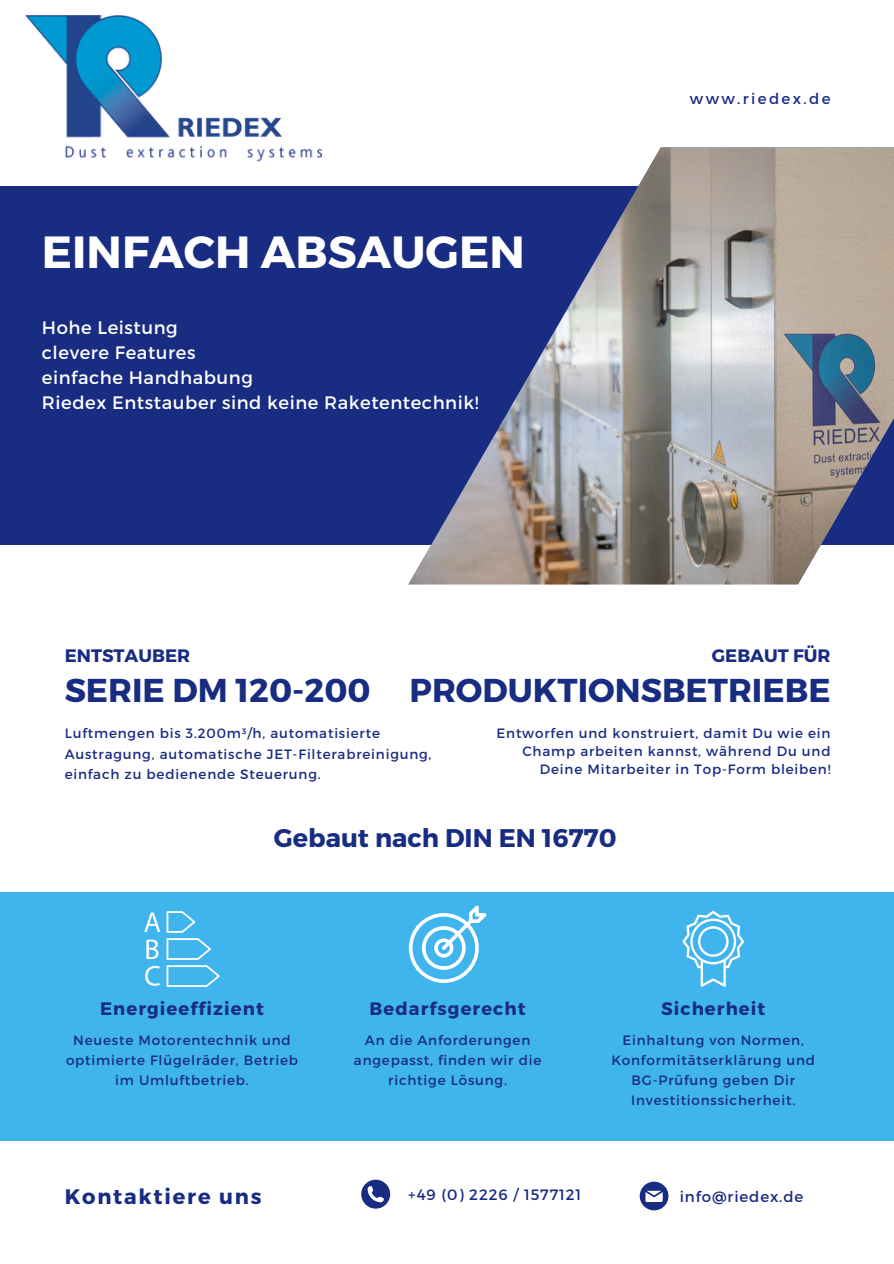
<style>
.page{position:relative;width:894px;height:1264px;background:#fff}
.page>*{position:absolute;margin:0;border:0;box-sizing:border-box;transform-origin:0 0}
.t1{font:700 45px "Montserrat";color:#fff}
.t2{font:700 33px "Montserrat";color:#182c82}
.t3{font:700 25.5px "Montserrat";color:#182c82}
.t4{font:700 21px "Montserrat";letter-spacing:.085em;color:#182c82}
.t5{font:18px "Montserrat";letter-spacing:.03em;color:#fff}
.t6{font:700 18px "Montserrat";letter-spacing:.06em;color:#182c82}
.t7{font:700 18px "Montserrat";color:#182c82}
.t8{font:15px "Montserrat";letter-spacing:.06em;color:#182c82}
.t9{font:15px "Montserrat";letter-spacing:.16em;color:#182c82}
.t10{font:13.5px/20.2px "Montserrat";letter-spacing:.06em;color:#182c82;text-align:center}
</style>
<div class="page">
<div style="left:0;top:892px;width:893px;height:249px;background:#3fb4ed"></div>
<div style="left:0;top:187px;width:893px;height:358px;background:#182c82"></div>
<img style="left:408px;top:147px;width:485px;height:437px">
<svg style="left:361px;top:1179px;width:29px;height:29px"></svg>
<svg style="left:639px;top:1181px;width:29px;height:29px"></svg>
<img style="left:25px;top:15px;width:297px;height:147px">
<svg style="left:409px;top:905px;width:77px;height:77px"></svg>
<svg style="left:682px;top:910px;width:62px;height:76px"></svg>
<svg style="left:166px;top:911px;width:29px;height:21px"></svg>
<svg style="left:166px;top:938px;width:45px;height:21px"></svg>
<svg style="left:166px;top:965px;width:53px;height:21px"></svg>
<svg style="left:144px;top:912px;width:16px;height:19px"></svg>
<svg style="left:146px;top:939px;width:12px;height:20px"></svg>
<svg style="left:145px;top:965px;width:15px;height:20px"></svg>
<h5 class="t1" style="left:42px;top:223px;width:484px">EINFACH ABSAUGEN</h5>
<h2 class="t5" style="left:42px;top:316px;width:137px">Hohe Leistung</h2>
<h5 class="t5" style="left:42px;top:341px;width:155px">clevere Features</h5>
<h2 class="t5" style="left:42px;top:366px;width:212px">einfache Handhabung</h2>
<p class="t5" style="left:42px;top:390px;width:438px">Riedex Entstauber sind keine Raketentechnik!</p>
<p class="t9" style="left:689px;top:88px;width:142px">www.riedex.de</p>
<p class="t7" style="left:711px;top:644px;width:120px">GEBAUT FÜR</p>
<p class="t2" style="left:409px;top:668px;width:422px">PRODUKTIONSBETRIEBE</p>
<h6 class="t10" style="left:496px;top:723px;width:335px;line-height:18px;text-align:right">Entworfen und konstruiert, damit Du wie ein<br>Champ arbeiten kannst, während Du und<br>Deine Mitarbeiter in Top-Form bleiben!</h6>
<p class="t7" style="left:65px;top:644px;width:127px">ENTSTAUBER</p>
<h6 class="t2" style="left:65px;top:668px;width:307px">SERIE DM 120-200</h6>
<h3 class="t10" style="left:65px;top:722px;width:368px;text-align:left">Luftmengen bis 3.200m³/h, automatisierte<br>Austragung, automatische JET-Filterabreinigung, einfach zu bedienende Steuerung.</h3>
<p class="t3" style="left:274px;top:821px;width:344px">Gebaut nach DIN EN 16770</p>
<h1 class="t6" style="left:100px;top:997px;width:165px">Energieeffizient</h1>
<p class="t6" style="left:369px;top:997px;width:157px">Bedarfsgerecht</p>
<p class="t6" style="left:661px;top:997px;width:106px">Sicherheit</p>
<p class="t10" style="left:66px;top:1029px;width:233px">Neueste Motorentechnik und optimierte Flügelräder, Betrieb im Umluftbetrieb.</p>
<p class="t10" style="left:354px;top:1029px;width:189px">An die Anforderungen angepasst, finden wir die richtige Lösung.</p>
<p class="t10" style="left:611px;top:1029px;width:205px">Einhaltung von Normen,<br>Konformitätserklärung und<br>BG-Prüfung geben Dir<br>Investitionssicherheit.</p>
<p class="t4" style="left:65px;top:1182px;width:198px">Kontaktiere uns</p>
<p class="t8" style="left:408px;top:1184px;width:174px">+49 (0) 2226 / 1577121</p>
<h6 class="t8" style="left:679px;top:1186px;width:125px">info@riedex.de</h6>
</div>
